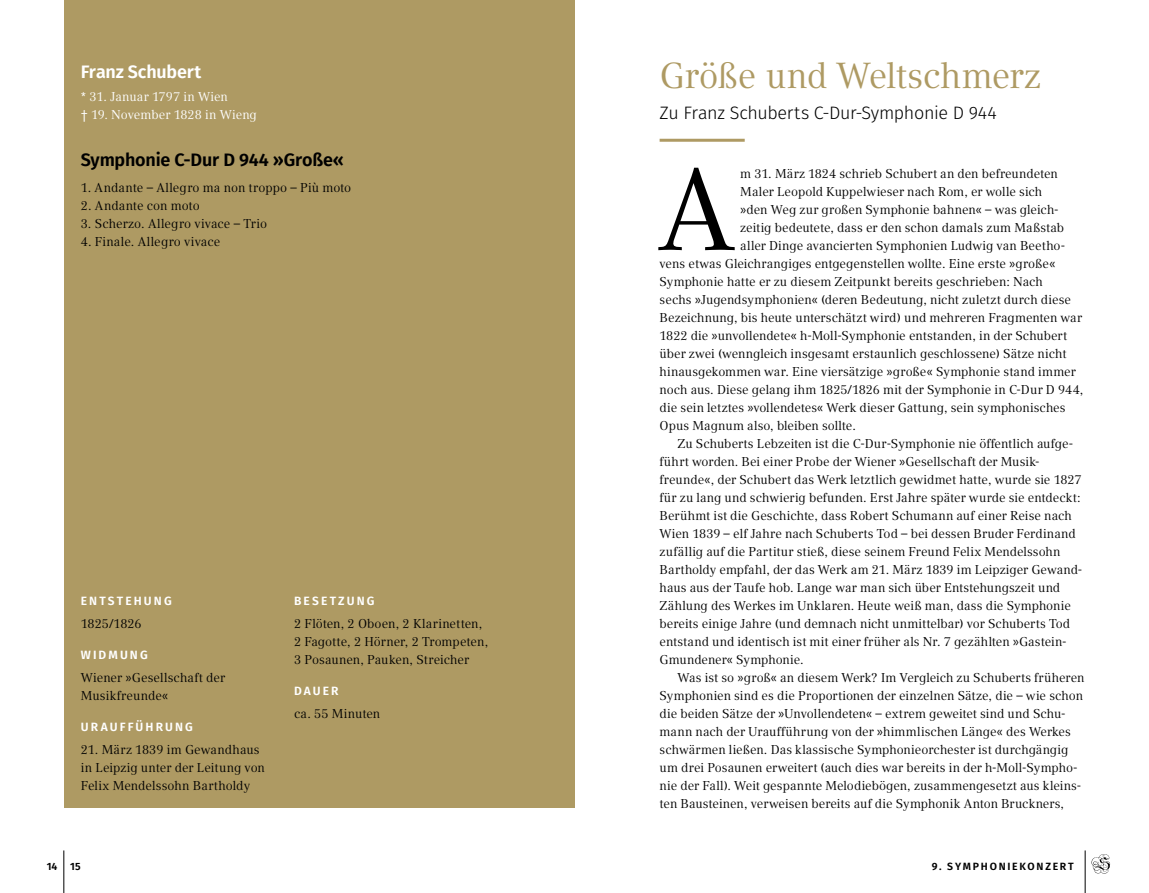
<style>
.page{position:relative;width:1149px;height:893px;background:#fff}
.page>*{position:absolute;margin:0;border:0;box-sizing:border-box;transform-origin:0 0}
.siko_fliess_de_Initial_5{font:114.9px "Compatil Text LT Pro";color:#000}
.Headline_Compatil_24{font:36px "Compatil Text LT Pro";letter-spacing:-.015em;color:#ae9a63}
.Subline_Fira_light{font:300 18px "Fira Sans";letter-spacing:-.02em;color:#000}
.Syko_Goldene_Seite_Head_schwarz{font:600 18px "Fira Sans";letter-spacing:-.01em;color:#000}
.Syko_Goldene_Seite_Head_weiß{font:600 18px "Fira Sans";letter-spacing:-.01em;color:#fff}
.SyKo_Fließtext_Einzug{font:12.75px/18px "Compatil Text LT Pro";letter-spacing:-.005em;color:#000}
.siko_fliess_de_Initial_5-2{font:12.75px "Compatil Text LT Pro";letter-spacing:-.005em;color:#000}
.Syko_Fließtext_ohne_Silbentrennung{font:12.75px/18px "Compatil Text LT Pro";color:#000}
.Syko_Goldene_Seite_Head_schwarz-2{font:12.75px "Compatil Text LT Pro";letter-spacing:.01em;color:#000}
.Syko_Fließtext{font:12.75px "Compatil Text LT Pro";color:#fff}
.Syko_Goldene_Seite_Entstehung{font:600 12px "Fira Sans";letter-spacing:.175em;color:#fff}
.t1{font:600 10.5px "Fira Sans";letter-spacing:.165em;color:#000}
</style>
<div class="page">
<hr style="left:63px;top:850px;width:1px;height:43px;background:#000">
<hr style="left:1084px;top:850px;width:1px;height:43px;background:#000">
<svg style="left:1091px;top:854px;width:18px;height:20px"></svg>
<div style="left:64px;top:0;width:510px;height:808px;background:#ae9a63"></div>
<hr style="left:659px;top:139px;width:85px;height:3px;background:#ae9a63">
<p class="Syko_Goldene_Seite_Head_weiß" style="left:81px;top:57px;width:122px">Franz Schubert</p>
<p class="Syko_Fließtext" style="left:81px;top:89px;width:148px">* 31. Januar 1797 in Wien</p>
<p class="Syko_Fließtext" style="left:81px;top:107px;width:177px">† 19. November 1828 in Wieng</p>
<p class="Syko_Goldene_Seite_Head_schwarz" style="left:81px;top:145px;width:264px">Symphonie C-Dur D 944 »Große«</p>
<p class="Syko_Goldene_Seite_Head_schwarz-2" style="left:81px;top:180px;width:272px">1. Andante – Allegro ma non troppo – Più moto</p>
<p class="Syko_Goldene_Seite_Head_schwarz-2" style="left:81px;top:198px;width:120px">2. Andante con moto</p>
<p class="Syko_Goldene_Seite_Head_schwarz-2" style="left:81px;top:216px;width:188px">3. Scherzo. Allegro vivace – Trio</p>
<p class="Syko_Goldene_Seite_Head_schwarz-2" style="left:81px;top:234px;width:141px">4. Finale. Allegro vivace</p>
<p class="Syko_Goldene_Seite_Entstehung" style="left:81px;top:591px;width:92px">ENTSTEHUNG</p>
<p class="Syko_Fließtext_ohne_Silbentrennung" style="left:81px;top:614px;width:62px">1825/1826</p>
<p class="Syko_Goldene_Seite_Entstehung" style="left:81px;top:645px;width:68px">WIDMUNG</p>
<p class="Syko_Fließtext_ohne_Silbentrennung" style="left:81px;top:668px;width:146px">Wiener »Gesellschaft der<br>Musikfreunde«</p>
<p class="Syko_Goldene_Seite_Entstehung" style="left:81px;top:717px;width:113px">URAUFFÜHRUNG</p>
<p class="Syko_Fließtext_ohne_Silbentrennung" style="left:81px;top:740px;width:185px">21. März 1839 im Gewandhaus in Leipzig unter der Leitung von<br>Felix Mendelssohn Bartholdy</p>
<p class="Syko_Goldene_Seite_Entstehung" style="left:294px;top:591px;width:82px">BESETZUNG</p>
<p class="Syko_Fließtext_ohne_Silbentrennung" style="left:294px;top:614px;width:195px">2 Flöten, 2 Oboen, 2 Klarinetten,<br>2 Fagotte, 2 Hörner, 2 Trompeten,<br>3 Posaunen, Pauken, Streicher</p>
<p class="Syko_Goldene_Seite_Entstehung" style="left:294px;top:681px;width:46px">DAUER</p>
<p class="Syko_Fließtext_ohne_Silbentrennung" style="left:294px;top:704px;width:88px">ca. 55 Minuten</p>
<p class="Headline_Compatil_24" style="left:659px;top:54px;width:382px">Größe und Weltschmerz</p>
<p class="Subline_Fira_light" style="left:659px;top:100px;width:339px">Zu Franz Schuberts C-Dur-Symphonie D 944</p>
<p class="siko_fliess_de_Initial_5" style="left:658px;top:143px;width:78px">A</p>
<p class="siko_fliess_de_Initial_5-2" style="left:740px;top:166px;width:319px">m 31. März 1824 schrieb Schubert an den befreundeten</p>
<p class="siko_fliess_de_Initial_5-2" style="left:740px;top:184px;width:303px">Maler Leopold Kuppelwieser nach Rom, er wolle sich</p>
<p class="siko_fliess_de_Initial_5-2" style="left:740px;top:202px;width:320px">»den Weg zur großen Symphonie bahnen« – was gleich-</p>
<p class="siko_fliess_de_Initial_5-2" style="left:740px;top:220px;width:325px">zeitig bedeutete, dass er den schon damals zum Maßstab</p>
<p class="siko_fliess_de_Initial_5-2" style="left:740px;top:238px;width:326px">aller Dinge avancierten Symphonien Ludwig van Beetho-</p>
<p class="siko_fliess_de_Initial_5-2" style="left:659px;top:256px;width:397px">vens etwas Gleichrangiges entgegenstellen wollte. Eine erste »große«</p>
<p class="siko_fliess_de_Initial_5-2" style="left:659px;top:274px;width:385px">Symphonie hatte er zu diesem Zeitpunkt bereits geschrieben: Nach</p>
<p class="siko_fliess_de_Initial_5-2" style="left:659px;top:292px;width:413px">sechs »Jugendsymphonien« (deren Bedeutung, nicht zuletzt durch diese</p>
<p class="siko_fliess_de_Initial_5-2" style="left:659px;top:310px;width:424px">Bezeichnung, bis heute unterschätzt wird) und mehreren Fragmenten war</p>
<p class="siko_fliess_de_Initial_5-2" style="left:659px;top:328px;width:409px">1822 die »unvollendete« h-Moll-Symphonie entstanden, in der Schubert</p>
<p class="siko_fliess_de_Initial_5-2" style="left:659px;top:346px;width:408px">über zwei (wenngleich insgesamt erstaunlich geschlossene) Sätze nicht</p>
<p class="siko_fliess_de_Initial_5-2" style="left:659px;top:364px;width:417px">hinausgekommen war. Eine viersätzige »große« Symphonie stand immer</p>
<p class="siko_fliess_de_Initial_5-2" style="left:659px;top:382px;width:425px">noch aus. Diese gelang ihm 1825/1826 mit der Symphonie in C-Dur D 944,</p>
<p class="siko_fliess_de_Initial_5-2" style="left:659px;top:400px;width:407px">die sein letztes »vollendetes« Werk dieser Gattung, sein symphonisches</p>
<p class="siko_fliess_de_Initial_5-2" style="left:659px;top:418px;width:198px">Opus Magnum also, bleiben sollte.</p>
<p class="SyKo_Fließtext_Einzug" style="left:659px;top:434px;width:424px;text-indent:18px">Zu Schuberts Lebzeiten ist die C-Dur-Symphonie nie öffentlich aufge&shy;führt worden. Bei einer Probe der Wiener »Gesellschaft der Musik&shy;freunde«, der Schubert das Werk letztlich gewidmet hatte, wurde sie 1827 für zu lang und schwierig befunden. Erst Jahre später wurde sie entdeckt:<br>Berühmt ist die Geschichte, dass Robert Schumann auf einer Reise nach Wien 1839 – elf Jahre nach Schuberts Tod – bei dessen Bruder Ferdinand zufällig auf die Partitur stieß, diese seinem Freund Felix Mendelssohn Bartholdy empfahl, der das Werk am 21. März 1839 im Leipziger Gewand&shy;haus aus der Taufe hob. Lange war man sich über Entstehungszeit und Zählung des Werkes im Unklaren. Heute weiß man, dass die Symphonie bereits einige Jahre (und demnach nicht unmittelbar) vor Schuberts Tod entstand und identisch ist mit einer früher als Nr. 7 gezählten »Gastein-Gmundener« Symphonie.</p>
<p class="SyKo_Fließtext_Einzug" style="left:659px;top:668px;width:426px;text-indent:18px">Was ist so »groß« an diesem Werk? Im Vergleich zu Schuberts früheren Symphonien sind es die Proportionen der einzelnen Sätze, die – wie schon die beiden Sätze der »Unvollendeten« – extrem geweitet sind und Schu&shy;mann nach der Uraufführung von der »himmlischen Länge« des Werkes schwärmen ließen. Das klassische Symphonieorchester ist durchgängig um drei Posaunen erweitert (auch dies war bereits in der h-Moll-Sympho&shy;nie der Fall). Weit gespannte Melodiebögen, zusammengesetzt aus kleins&shy;ten Bausteinen, verweisen bereits auf die Symphonik Anton Bruckners,</p>
<p class="t1" style="left:47px;top:858px;width:35px">14 15</p>
<p class="t1" style="left:931px;top:858px;width:143px">9. SYMPHONIEKONZERT</p>
</div>
